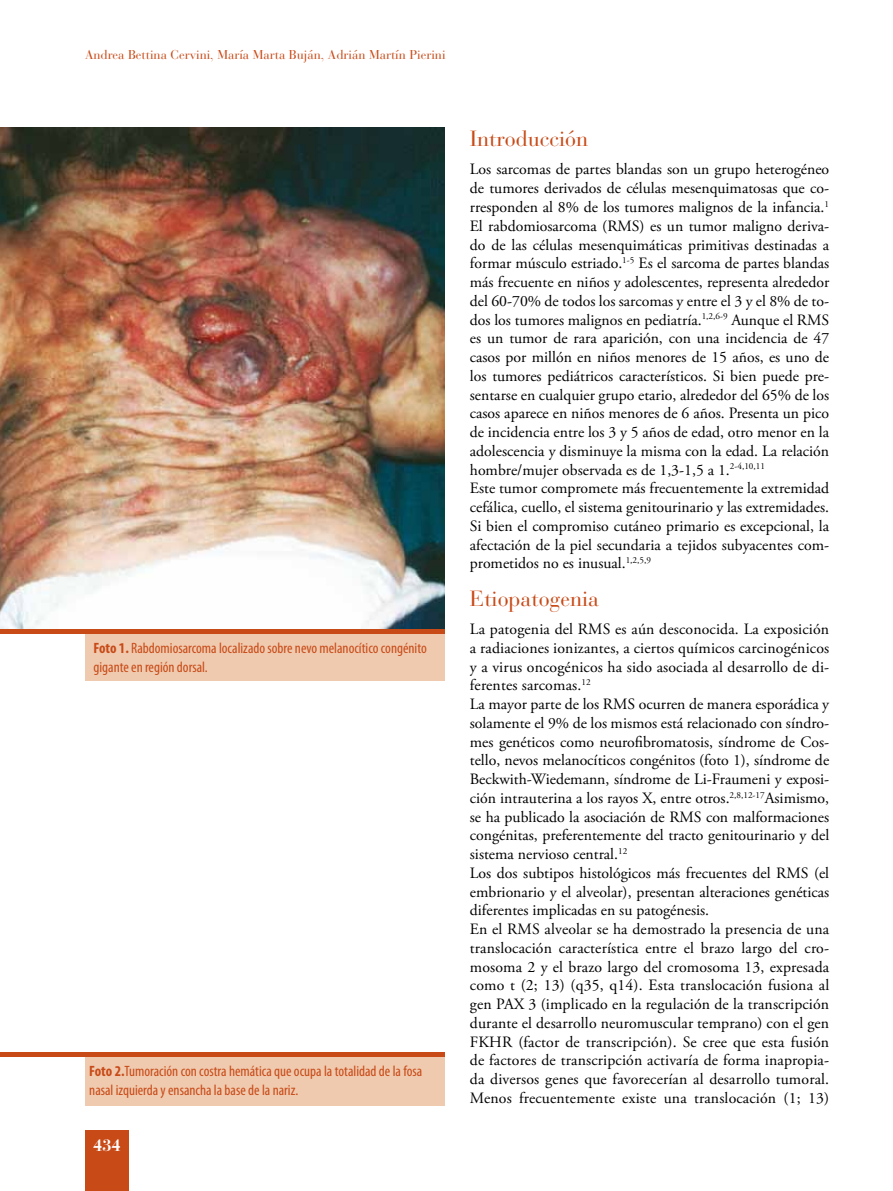
<style>
.page{position:relative;width:893px;height:1191px;background:#fff}
.page>*{position:absolute;margin:0;border:0;box-sizing:border-box;transform-origin:0 0}
.t1{font:21.75px "Bauer Bodoni";color:#c84a17}
.t2{font:700 16.5px "Bauer Bodoni";color:#fff}
.t3{font:15.75px/18.8px "Adobe Garamond Pro";color:#000}
.t4{font:condensed 15px/18.8px "Myriad Pro";color:#c84a17}
.t5{font:12.75px "Bauer Bodoni";color:#c84a17}
.s1{font-weight:700}
</style>
<div class="page">
<img style="left:0;top:128px;width:444px;height:501px">
<div style="left:85px;top:1130px;width:44px;height:61px;background:#c84a17"></div>
<div style="left:85px;top:1054px;width:359px;height:52px;background:#efcaaf"></div>
<hr style="left:0;top:1052px;width:444px;height:4px;background:#c84a17">
<div style="left:85px;top:634px;width:359px;height:46px;background:#efcaaf"></div>
<div style="left:0;top:629px;width:444px;height:5px;background:#c84a17"></div>
<p class="t5" style="left:85px;top:47px;width:362px">Andrea Bettina Cervini, María Marta Buján, Adrián Martín Pierini</p>
<p class="t4" style="left:94px;top:639px;width:335px"><span class="s1">Foto 1.</span> Rabdomiosarcoma localizado sobre nevo melanocítico congénito gigante en región dorsal.</p>
<p class="t4" style="left:89px;top:1061px;width:334px"><span class="s1">Foto 2.</span>Tumoración con costra hemática que ocupa la totalidad de la fosa nasal izquierda y ensancha la base de la nariz.</p>
<p class="t2" style="left:93px;top:1135px;width:29px">434</p>
<h1 class="t1" style="left:470px;top:126px;width:120px">Introducción</h1>
<p class="t3" style="left:470px;top:161px;width:361px">Los sarcomas de partes blandas son un grupo heterogéneo de tumores derivados de células mesenquimatosas que co&shy;rresponden al 8% de los tumores malignos de la infancia.<sup>1<br></sup>El rabdomiosarcoma (RMS) es un tumor maligno deriva&shy;do de las células mesenquimáticas primitivas destinadas a formar músculo estriado.<sup>1-5</sup> Es el sarcoma de partes blandas más frecuente en niños y adolescentes, representa alrededor del 60-70% de todos los sarcomas y entre el 3 y el 8% de to&shy;dos los tumores malignos en pediatría.<sup>1,2,6-9</sup> Aunque el RMS es un tumor de rara aparición, con una incidencia de 47 casos por millón en niños menores de 15 años, es uno de los tumores pediátricos característicos. Si bien puede pre&shy;sentarse en cualquier grupo etario, alrededor del 65% de los casos aparece en niños menores de 6 años. Presenta un pico de incidencia entre los 3 y 5 años de edad, otro menor en la adolescencia y disminuye la misma con la edad. La relación hombre/mujer observada es de 1,3-1,5 a 1.<sup>2-4,10,11<br></sup>Este tumor compromete más frecuentemente la extremidad cefálica, cuello, el sistema genitourinario y las extremidades.<br>Si bien el compromiso cutáneo primario es excepcional, la afectación de la piel secundaria a tejidos subyacentes com&shy;prometidos no es inusual.<sup>1,2,5,9</sup></p>
<h1 class="t1" style="left:470px;top:585px;width:131px">Etiopatogenia</h1>
<p class="t3" style="left:470px;top:620px;width:361px">La patogenia del RMS es aún desconocida. La exposición a radiaciones ionizantes, a ciertos químicos carcinogénicos y a virus oncogénicos ha sido asociada al desarrollo de di&shy;ferentes sarcomas.<sup>12<br></sup>La mayor parte de los RMS ocurren de manera esporádica y solamente el 9% de los mismos está relacionado con síndro&shy;mes genéticos como neurofibromatosis, síndrome de Cos&shy;tello, nevos melanocíticos congénitos (foto 1), síndrome de Beckwith-Wiedemann, síndrome de Li-Fraumeni y exposi&shy;ción intrauterina a los rayos X, entre otros.<sup>2,8,12-17</sup>Asimismo, se ha publicado la asociación de RMS con malformaciones congénitas, preferentemente del tracto genitourinario y del sistema nervioso central.<sup>12<br></sup>Los dos subtipos histológicos más frecuentes del RMS (el embrionario y el alveolar), presentan alteraciones genéticas diferentes implicadas en su patogénesis.<br>En el RMS alveolar se ha demostrado la presencia de una translocación característica entre el brazo largo del cro&shy;mosoma 2 y el brazo largo del cromosoma 13, expresada como t (2; 13) (q35, q14). Esta translocación fusiona al gen PAX 3 (implicado en la regulación de la transcripción durante el desarrollo neuromuscular temprano) con el gen FKHR (factor de transcripción). Se cree que esta fusión de factores de transcripción activaría de forma inapropia&shy;da diversos genes que favorecerían al desarrollo tumoral.<br>Menos frecuentemente existe una translocación (1; 13)</p>
</div>
